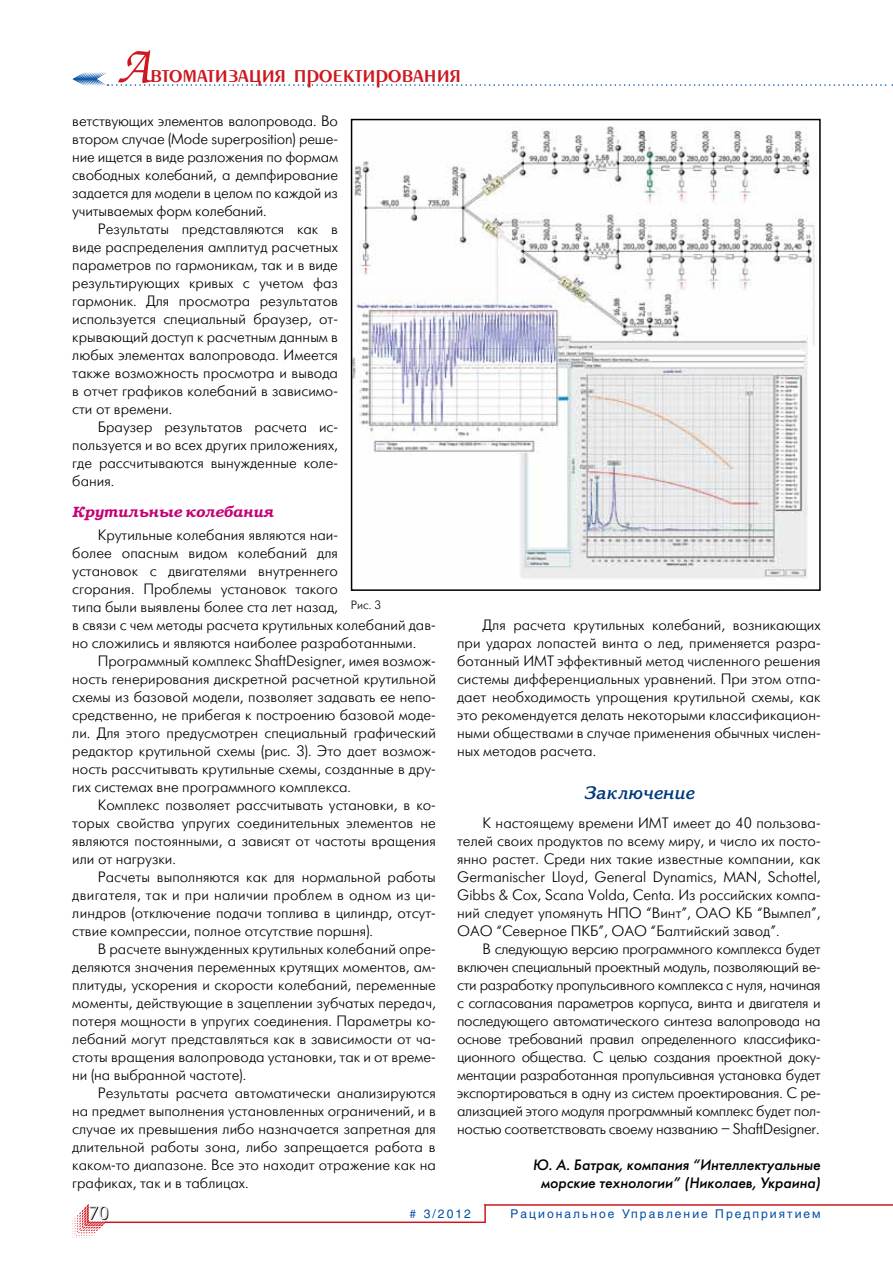
<style>
.page{position:relative;width:893px;height:1263px;background:#fff}
.page>*{position:absolute;margin:0;border:0;box-sizing:border-box;transform-origin:0 0}
.t1{font:27px "Penta Demi";color:#ce171e}
.t2{font:italic 700 18px "Korinna C";color:#00377b}
.t3{font:18px "Futuris Shadow C";color:#000}
.t4{font:15px/18px "Futuris Light C";color:#000;text-align:justify}
.t5{font:italic 15px/18px "Futuris C";color:#000;text-align:center}
.t6{font:italic 600 15px "Bookman C";color:#c40075}
.t7{font:12px "Helios";letter-spacing:.17em;color:#034ea2}
.t8{font:12px "Futuris Light C";color:#000}
.s1{font-family:"Zapf Chancery C";font-size:54px}
</style>
<div class="page">
<svg style="left:72px;top:1204px;width:34px;height:34px"></svg>
<svg style="left:484px;top:1206px;width:2px;height:15px"></svg>
<hr style="left:105px;top:1221px;width:381px;height:2px;background:#ce171e">
<hr style="left:484px;top:1204px;width:409px;height:2px;background:#ce171e">
<svg style="left:72px;top:72px;width:821px;height:14px"></svg>
<img style="left:354px;top:126px;width:461px;height:452px">
<div style="left:351px;top:119px;width:470px;height:472px;border:2px solid #000"></div>
<h1 class="t1" style="left:117px;top:60px;width:346px"><span class="s1">А</span>втоматизация проектирования</h1>
<p class="t4" style="left:72px;top:112px;width:267px">ветствующих элементов валопровода. Во втором случае (Mode superposition) реше&shy;ние ищется в виде разложения по формам свободных колебаний, а демпфирование задается для модели в целом по каждой из учитываемых форм колебаний.</p>
<p class="t4" style="left:72px;top:220px;width:267px;text-indent:26px">Результаты представляются как в виде распределения амплитуд расчетных параметров по гармоникам, так и в виде результирующих кривых с учетом фаз гармоник. Для просмотра результатов используется специальный браузер, от&shy;крывающий доступ к расчетным данным в любых элементах валопровода. Имеется также возможность просмотра и вывода в отчет графиков колебаний в зависимо&shy;сти от времени.</p>
<p class="t4" style="left:72px;top:418px;width:267px;text-indent:26px">Браузер результатов расчета ис&shy;пользуется и во всех других приложениях, где рассчитываются вынужденные коле&shy;бания.</p>
<p class="t6" style="left:72px;top:502px;width:203px">Крутильные колебания</p>
<p class="t4" style="left:72px;top:526px;width:365px;text-align:left;text-indent:26px">Крутильные колебания являются наи-<br>более опасным видом колебаний для<br>установок с двигателями внутреннего<br>сгорания. Проблемы установок такого<br>типа были выявлены более ста лет назад,<br>в связи с чем методы расчета крутильных колебаний дав&shy;но сложились и являются наиболее разработанными.</p>
<p class="t4" style="left:72px;top:652px;width:365px;text-indent:26px">Программный комплекс ShaftDesigner, имея возмож&shy;ность генерирования дискретной расчетной крутильной схемы из базовой модели, позволяет задавать ее непо&shy;средственно, не прибегая к построению базовой моде&shy;ли. Для этого предусмотрен специальный графический редактор крутильной схемы (рис. 3). Это дает возмож&shy;ность рассчитывать крутильные схемы, созданные в дру&shy;гих системах вне программного комплекса.</p>
<p class="t4" style="left:72px;top:796px;width:365px;text-indent:26px">Комплекс позволяет рассчитывать установки, в ко&shy;торых свойства упругих соединительных элементов не являются постоянными, а зависят от частоты вращения или от нагрузки.</p>
<p class="t4" style="left:72px;top:868px;width:365px;text-indent:26px">Расчеты выполняются как для нормальной работы двигателя, так и при наличии проблем в одном из ци&shy;линдров (отключение подачи топлива в цилиндр, отсут&shy;ствие компрессии, полное отсутствие поршня).</p>
<p class="t4" style="left:72px;top:940px;width:365px;text-indent:26px">В расчете вынужденных крутильных колебаний опре&shy;деляются значения переменных крутящих моментов, ам&shy;плитуды, ускорения и скорости колебаний, переменные моменты, действующие в зацеплении зубчатых передач, потеря мощности в упругих соединения. Параметры ко&shy;лебаний могут представляться как в зависимости от ча&shy;стоты вращения валопровода установки, так и от време&shy;ни (на выбранной частоте).</p>
<p class="t4" style="left:72px;top:1084px;width:365px;text-indent:26px">Результаты расчета автоматически анализируются на предмет выполнения установленных ограничений, и в случае их превышения либо назначается запретная для длительной работы зона, либо запрещается работа в каком-то диапазоне. Все это находит отражение как на графиках, так и в таблицах.</p>
<p class="t8" style="left:351px;top:599px;width:32px">Рис. 3</p>
<p class="t4" style="left:457px;top:616px;width:365px;text-indent:26px">Для расчета крутильных колебаний, возникающих при ударах лопастей винта о лед, применяется разра&shy;ботанный ИМТ эффективный метод численного решения системы дифференциальных уравнений. При этом отпа&shy;дает необходимость упрощения крутильной схемы, как это рекомендуется делать некоторыми классификацион&shy;ными обществами в случае применения обычных числен&shy;ных методов расчета.</p>
<p class="t2" style="left:584px;top:783px;width:112px">Заключение</p>
<p class="t4" style="left:457px;top:814px;width:365px;text-indent:26px">К настоящему времени ИМТ имеет до 40 пользова&shy;телей своих продуктов по всему миру, и число их посто&shy;янно растет. Среди них такие известные компании, как Germanisсher Lloyd, General Dynamics, MAN, Schottel, Gibbs &amp; Cox, Scana Volda, Centa. Из российских компа&shy;ний следует упомянуть НПО “Винт”, ОАО КБ “Вымпел”, ОАО “Северное ПКБ”, ОАО “Балтийский завод”.</p>
<p class="t4" style="left:457px;top:940px;width:365px;text-indent:26px">В следующую версию программного комплекса будет включен специальный проектный модуль, позволяющий ве&shy;сти разработку пропульсивного комплекса с нуля, начиная с согласования параметров корпуса, винта и двигателя и последующего автоматического синтеза валопровода на основе требований правил определенного классифика&shy;ционного общества. С целью создания проектной доку&shy;ментации разработанная пропульсивная установка будет экспортироваться в одну из систем проектирования. С ре&shy;ализацией этого модуля программный комплекс будет пол&shy;ностью соответствовать своему названию – ShaftDesigner.</p>
<p class="t5" style="left:533px;top:1156px;width:289px">Ю. А. Батрак, компания “Интеллектуальные морские технологии” (Николаев, Украина)</p>
<p class="t3" style="left:89px;top:1204px;width:21px">70</p>
<p class="t7" style="left:510px;top:1207px;width:312px">Рациональное Управление Предприятием</p>
<p class="t7" style="left:410px;top:1207px;width:63px"># 3/2012</p>
</div>
